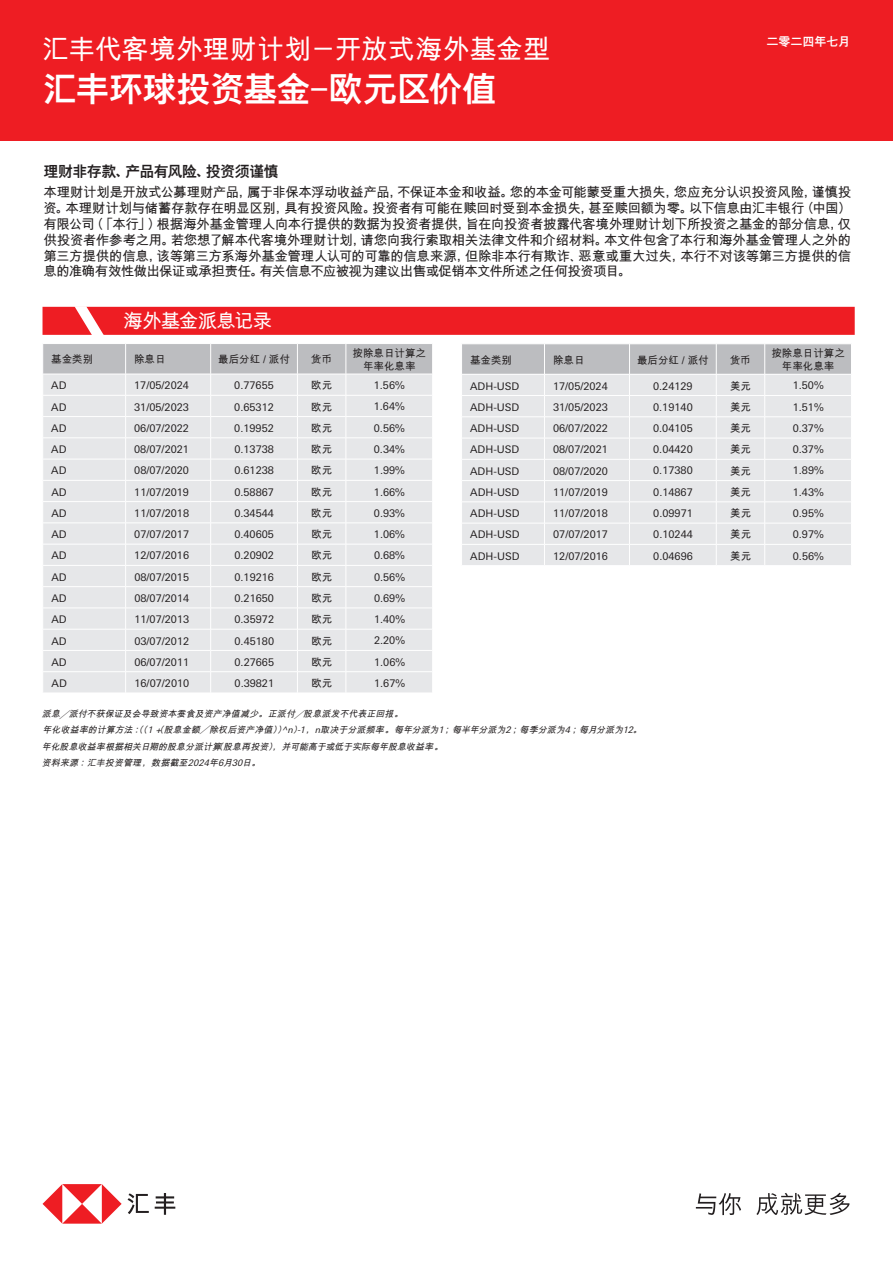
<style>
.page{position:relative;width:893px;height:1263px;background:#fff}
.page>*{position:absolute;margin:0;border:0;box-sizing:border-box;transform-origin:0 0}
.t1{font:800 34.5px "M Hei PR Cfor HSBC";letter-spacing:-.025em;color:#fff}
.t2{font:700 27px "M Hei PR Cfor HSBC";color:#fff}
.t3{font:700 19.5px "M Hei PR Cfor HSBC";letter-spacing:-.04em;color:#fff}
.t4{font:800 15px "M Hei PR Cfor HSBC";letter-spacing:-.035em;color:#231f20}
.t5{font:700 13.5px/15.8px "M Hei PR Cfor HSBC";letter-spacing:-.045em;color:#231f20;text-align:justify}
.t6{font:800 12px "M Hei PR Cfor HSBC";color:#fff}
.t7{font:10.5px "Univers Nextfor HSBC";color:#231f20}
.t8{font:700 10.5px/12.6px "M Hei PR Cfor HSBC";color:#231f20;text-align:center}
.t9{font:italic 700 9px/16.2px "M Hei PR Cfor HSBC";color:#231f20}
.s1{font-family:"M Hei H Kfor HSBC"}
.s2{font-family:"Univers Nextfor HSBC";font-weight:400}
</style>
<div class="page">
<svg style="left:43px;top:1184px;width:79px;height:40px"></svg>
<svg style="left:128px;top:1193px;width:21px;height:21px"></svg>
<svg style="left:155px;top:1193px;width:20px;height:22px"></svg>
<svg style="left:696px;top:1193px;width:45px;height:22px"></svg>
<svg style="left:756px;top:1193px;width:93px;height:22px"></svg>
<div style="left:0;top:0;width:893px;height:141px;background:#ee1d23"></div>
<svg style="left:42px;top:306px;width:813px;height:387px"></svg>
<h2 class="t2" style="left:43px;top:36px;width:509px">汇丰代客境外理财计划－开放式海外基金型</h2>
<p class="t6" style="left:766px;top:35px;width:85px">二零二四年七月</p>
<h1 class="t1" style="left:43px;top:72px;width:456px">汇丰环球投资基金-欧元区价值</h1>
<h3 class="t4" style="left:43px;top:164px;width:237px">理财非存款、产品有风险、投资须谨慎</h3>
<p class="t5" style="left:43px;top:184px;width:809px">本理财计划是开放式公募理财产品，属于非保本浮动收益产品，不保证本金和收益。您的本金可能蒙受重大损失，您应充分认识投资风险，谨慎投资。本理财计划与储蓄存款存在明显区别，具有投资风险。投资者有可能在赎回时受到本金损失，甚至赎回额为零。以下信息由汇丰银行（中国）有限公司（「本行」）根据海外基金管理人向本行提供的数据为投资者提供，旨在向投资者披露代客境外理财计划下所投资之基金的部分信息，仅供投资者作参考之用。若您想了解本代客境外理财计划，请您向我行索取相关法律文件和介绍材料。本文件包含了本行和海外基金管理人之外的第三方提供的信息，该等第三方系海外基金管理人认可的可靠的信息来源，但除非本行有欺诈、恶意或重大过失，本行不对该等第三方提供的信息的准确有效性做出保证或承担责任。有关信息不应被视为建议出售或促销本文件所述之任何投资项目。</p>
<h3 class="t3" style="left:123px;top:311px;width:150px">海外基金派息记录</h3>
<p class="t8" style="left:51px;top:353px;width:43px">基金类别</p>
<p class="t8" style="left:134px;top:353px;width:33px">除息日</p>
<p class="t8" style="left:218px;top:353px;width:73px">最后分红 <span class="s1">/</span> 派付</p>
<p class="t8" style="left:311px;top:353px;width:22px">货币</p>
<p class="t8" style="left:353px;top:347px;width:75px">按除息日计算之年率化息率</p>
<p class="t7" style="left:51px;top:378px;width:17px">AD</p>
<p class="t7" style="left:134px;top:378px;width:56px">17/05/2024</p>
<p class="t7" style="left:234px;top:378px;width:41px">0.77655</p>
<p class="t8" style="left:311px;top:379px;width:22px">欧元</p>
<p class="t7" style="left:374px;top:378px;width:32px">1.56%</p>
<p class="t7" style="left:51px;top:399px;width:17px">AD</p>
<p class="t7" style="left:134px;top:399px;width:56px">31/05/2023</p>
<p class="t7" style="left:234px;top:399px;width:41px">0.65312</p>
<p class="t8" style="left:311px;top:400px;width:22px">欧元</p>
<p class="t7" style="left:374px;top:399px;width:32px">1.64%</p>
<p class="t7" style="left:51px;top:421px;width:17px">AD</p>
<p class="t7" style="left:134px;top:421px;width:56px">06/07/2022</p>
<p class="t7" style="left:234px;top:421px;width:41px">0.19952</p>
<p class="t8" style="left:311px;top:421px;width:22px">欧元</p>
<p class="t7" style="left:374px;top:420px;width:32px">0.56%</p>
<p class="t7" style="left:51px;top:442px;width:17px">AD</p>
<p class="t7" style="left:134px;top:442px;width:56px">08/07/2021</p>
<p class="t7" style="left:234px;top:442px;width:41px">0.13738</p>
<p class="t8" style="left:311px;top:443px;width:22px">欧元</p>
<p class="t7" style="left:374px;top:442px;width:32px">0.34%</p>
<p class="t7" style="left:51px;top:463px;width:17px">AD</p>
<p class="t7" style="left:134px;top:463px;width:56px">08/07/2020</p>
<p class="t7" style="left:234px;top:463px;width:41px">0.61238</p>
<p class="t8" style="left:311px;top:464px;width:22px">欧元</p>
<p class="t7" style="left:374px;top:463px;width:32px">1.99%</p>
<p class="t7" style="left:51px;top:484px;width:17px">AD</p>
<p class="t7" style="left:134px;top:484px;width:56px">11/07/2019</p>
<p class="t7" style="left:234px;top:484px;width:41px">0.58867</p>
<p class="t8" style="left:311px;top:485px;width:22px">欧元</p>
<p class="t7" style="left:374px;top:484px;width:32px">1.66%</p>
<p class="t7" style="left:51px;top:506px;width:17px">AD</p>
<p class="t7" style="left:134px;top:506px;width:56px">11/07/2018</p>
<p class="t7" style="left:234px;top:506px;width:41px">0.34544</p>
<p class="t8" style="left:311px;top:507px;width:22px">欧元</p>
<p class="t7" style="left:374px;top:506px;width:32px">0.93%</p>
<p class="t7" style="left:51px;top:527px;width:17px">AD</p>
<p class="t7" style="left:134px;top:527px;width:56px">07/07/2017</p>
<p class="t7" style="left:234px;top:527px;width:41px">0.40605</p>
<p class="t8" style="left:311px;top:528px;width:22px">欧元</p>
<p class="t7" style="left:374px;top:527px;width:32px">1.06%</p>
<p class="t7" style="left:51px;top:548px;width:17px">AD</p>
<p class="t7" style="left:134px;top:548px;width:56px">12/07/2016</p>
<p class="t7" style="left:234px;top:548px;width:41px">0.20902</p>
<p class="t8" style="left:311px;top:549px;width:22px">欧元</p>
<p class="t7" style="left:374px;top:548px;width:32px">0.68%</p>
<p class="t7" style="left:51px;top:569px;width:17px">AD</p>
<p class="t7" style="left:134px;top:569px;width:56px">08/07/2015</p>
<p class="t7" style="left:234px;top:569px;width:41px">0.19216</p>
<p class="t8" style="left:311px;top:570px;width:22px">欧元</p>
<p class="t7" style="left:374px;top:569px;width:32px">0.56%</p>
<p class="t7" style="left:51px;top:591px;width:17px">AD</p>
<p class="t7" style="left:134px;top:591px;width:56px">08/07/2014</p>
<p class="t7" style="left:234px;top:591px;width:41px">0.21650</p>
<p class="t8" style="left:311px;top:592px;width:22px">欧元</p>
<p class="t7" style="left:374px;top:591px;width:32px">0.69%</p>
<p class="t7" style="left:51px;top:612px;width:17px">AD</p>
<p class="t7" style="left:134px;top:612px;width:56px">11/07/2013</p>
<p class="t7" style="left:234px;top:612px;width:41px">0.35972</p>
<p class="t8" style="left:311px;top:613px;width:22px">欧元</p>
<p class="t7" style="left:374px;top:612px;width:32px">1.40%</p>
<p class="t7" style="left:51px;top:633px;width:17px">AD</p>
<p class="t7" style="left:134px;top:633px;width:56px">03/07/2012</p>
<p class="t7" style="left:235px;top:633px;width:41px">0.45180</p>
<p class="t8" style="left:311px;top:634px;width:22px">欧元</p>
<p class="t7" style="left:374px;top:633px;width:32px">2.20%</p>
<p class="t7" style="left:52px;top:655px;width:17px">AD</p>
<p class="t7" style="left:134px;top:655px;width:56px">06/07/2011</p>
<p class="t7" style="left:235px;top:655px;width:41px">0.27665</p>
<p class="t8" style="left:311px;top:655px;width:22px">欧元</p>
<p class="t7" style="left:374px;top:654px;width:32px">1.06%</p>
<p class="t7" style="left:52px;top:676px;width:17px">AD</p>
<p class="t7" style="left:134px;top:676px;width:56px">16/07/2010</p>
<p class="t7" style="left:235px;top:676px;width:41px">0.39821</p>
<p class="t8" style="left:311px;top:677px;width:22px">欧元</p>
<p class="t7" style="left:374px;top:676px;width:32px">1.67%</p>
<p class="t8" style="left:470px;top:353px;width:43px">基金类别</p>
<p class="t8" style="left:553px;top:353px;width:33px">除息日</p>
<p class="t8" style="left:637px;top:353px;width:73px">最后分红 <span class="s1">/</span> 派付</p>
<p class="t8" style="left:730px;top:353px;width:22px">货币</p>
<p class="t8" style="left:771px;top:347px;width:75px">按除息日计算之年率化息率</p>
<p class="t7" style="left:470px;top:378px;width:51px">ADH-USD</p>
<p class="t7" style="left:553px;top:378px;width:56px">17/05/2024</p>
<p class="t7" style="left:653px;top:378px;width:41px">0.24129</p>
<p class="t8" style="left:730px;top:379px;width:22px">美元</p>
<p class="t7" style="left:793px;top:378px;width:32px">1.50%</p>
<p class="t7" style="left:470px;top:400px;width:51px">ADH-USD</p>
<p class="t7" style="left:553px;top:400px;width:56px">31/05/2023</p>
<p class="t7" style="left:653px;top:400px;width:41px">0.19140</p>
<p class="t8" style="left:730px;top:400px;width:22px">美元</p>
<p class="t7" style="left:793px;top:399px;width:32px">1.51%</p>
<p class="t7" style="left:470px;top:421px;width:51px">ADH-USD</p>
<p class="t7" style="left:553px;top:421px;width:56px">06/07/2022</p>
<p class="t7" style="left:653px;top:421px;width:41px">0.04105</p>
<p class="t8" style="left:730px;top:422px;width:22px">美元</p>
<p class="t7" style="left:793px;top:421px;width:32px">0.37%</p>
<p class="t7" style="left:470px;top:442px;width:51px">ADH-USD</p>
<p class="t7" style="left:553px;top:442px;width:56px">08/07/2021</p>
<p class="t7" style="left:653px;top:442px;width:41px">0.04420</p>
<p class="t8" style="left:730px;top:443px;width:22px">美元</p>
<p class="t7" style="left:793px;top:442px;width:32px">0.37%</p>
<p class="t7" style="left:470px;top:463px;width:51px">ADH-USD</p>
<p class="t7" style="left:553px;top:463px;width:56px">08/07/2020</p>
<p class="t7" style="left:653px;top:463px;width:41px">0.17380</p>
<p class="t8" style="left:730px;top:464px;width:22px">美元</p>
<p class="t7" style="left:793px;top:463px;width:32px">1.89%</p>
<p class="t7" style="left:470px;top:485px;width:51px">ADH-USD</p>
<p class="t7" style="left:553px;top:485px;width:56px">11/07/2019</p>
<p class="t7" style="left:653px;top:485px;width:41px">0.14867</p>
<p class="t8" style="left:730px;top:486px;width:22px">美元</p>
<p class="t7" style="left:793px;top:485px;width:32px">1.43%</p>
<p class="t7" style="left:470px;top:506px;width:51px">ADH-USD</p>
<p class="t7" style="left:553px;top:506px;width:56px">11/07/2018</p>
<p class="t7" style="left:653px;top:506px;width:41px">0.09971</p>
<p class="t8" style="left:730px;top:507px;width:22px">美元</p>
<p class="t7" style="left:793px;top:506px;width:32px">0.95%</p>
<p class="t7" style="left:470px;top:527px;width:51px">ADH-USD</p>
<p class="t7" style="left:553px;top:527px;width:56px">07/07/2017</p>
<p class="t7" style="left:653px;top:527px;width:41px">0.10244</p>
<p class="t8" style="left:730px;top:528px;width:22px">美元</p>
<p class="t7" style="left:793px;top:527px;width:32px">0.97%</p>
<p class="t7" style="left:470px;top:548px;width:51px">ADH-USD</p>
<p class="t7" style="left:553px;top:548px;width:56px">12/07/2016</p>
<p class="t7" style="left:653px;top:548px;width:41px">0.04696</p>
<p class="t8" style="left:730px;top:549px;width:22px">美元</p>
<p class="t7" style="left:793px;top:548px;width:32px">0.56%</p>
<p class="t9" style="left:42px;top:705px;width:604px">派息<span class="s1">╱</span>派付不获保证及会导致资本蚕食及资产净值减少。正派付<span class="s1">╱</span>股息派发不代表正回报。<br>年化收益率的计算方法：（（<span class="s2">1 +</span>（股息金额／除权后资产净值））<span class="s2">^n</span>）<span class="s2">-1</span>，<span class="s2">n</span>取决于分派频率。每年分派为<span class="s2">1</span> ；每半年分派为<span class="s2">2</span> ；每季分派为<span class="s2">4</span> ；每月分派为<span class="s2">12</span>。年化股息收益率根据相关日期的股息分派计算（股息再投资），并可能高于或低于实际每年股息收益率。<br>资料来源：汇丰投资管理，数据截至<span class="s2">2024</span>年<span class="s2">6</span>月<span class="s2">30</span>日。</p>
</div>
